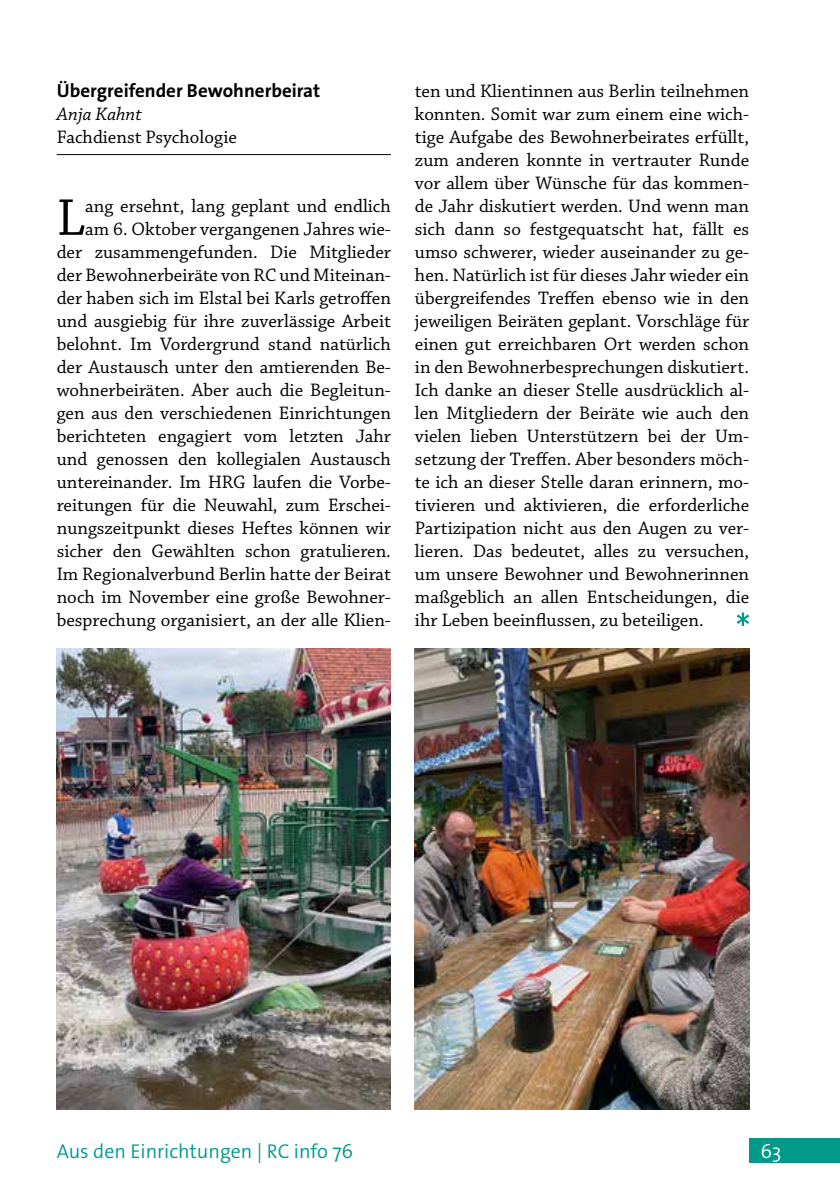
<style>
.page{position:relative;width:840px;height:1191px;background:#fff}
.page>*{position:absolute;margin:0;border:0;box-sizing:border-box;transform-origin:0 0}
.t1{font:54.4px "Chaparral Pro";color:#000}
.t2{font:300 20px "The Sans Os F";color:#00998a}
.t3{font:300 20px "The Sans Os F";color:#fff}
.t4{font:19px/23px "Chaparral Pro";color:#000;text-align:right}
.t5{font:700 19px "The Sans Os F";color:#000}
.t6{font:italic 19px "Chaparral Pro";letter-spacing:.005em;color:#000}
</style>
<div class="page">
<div style="left:748px;top:1138px;width:91px;height:24px;background:#00998a"></div>
<img style="left:57px;top:648px;width:334px;height:461px">
<img style="left:415px;top:649px;width:333px;height:460px">
<svg style="left:736px;top:612px;width:12px;height:14px"></svg>
<hr style="left:57px;top:154px;width:334px;height:1px;background:#000">
<p class="t5" style="left:57px;top:78px;width:265px">Übergreifender Bewohnerbeirat</p>
<p class="t6" style="left:57px;top:103px;width:87px">Anja Kahnt</p>
<p class="t4" style="left:57px;top:126px;width:181px">Fachdienst Psychologie</p>
<p class="t4" style="left:57px;top:195px;width:335px">ang ersehnt, lang geplant und endlich am 6. Oktober vergangenen Jahres wie&shy;der zusammengefunden. Die Mitglieder der Bewohnerbeiräte von RC und Miteinan&shy;der haben sich im Elstal bei Karls getroffen und ausgiebig für ihre zuverlässige Arbeit belohnt. Im Vordergrund stand natürlich der Austausch unter den amtierenden Be&shy;wohnerbeiräten. Aber auch die Begleitun&shy;gen aus den verschiedenen Einrichtungen berichteten engagiert vom letzten Jahr und genossen den kollegialen Austausch untereinander. Im HRG laufen die Vorbe&shy;reitungen für die Neuwahl, zum Erschei&shy;nungszeitpunkt dieses Heftes können wir sicher den Gewählten schon gratulieren.<br>Im Regionalverbund Berlin hatte der Beirat noch im November eine große Bewohner&shy;besprechung organisiert, an der alle Klien-</p>
<h1 class="t1" style="left:57px;top:187px;width:30px">L</h1>
<p class="t4" style="left:415px;top:80px;width:335px;text-align:justify">ten und Klientinnen aus Berlin teilnehmen konnten. Somit war zum einem eine wich&shy;tige Aufgabe des Bewohnerbeirates erfüllt, zum anderen konnte in vertrauter Runde vor allem über Wünsche für das kommen&shy;de Jahr diskutiert werden. Und wenn man sich dann so festgequatscht hat, fällt es umso schwerer, wieder auseinander zu ge&shy;hen. Natürlich ist für dieses Jahr wieder ein übergreifendes Treffen ebenso wie in den jeweiligen Beiräten geplant. Vorschläge für einen gut erreichbaren Ort werden schon in den Bewohnerbesprechungen diskutiert.<br>Ich danke an dieser Stelle ausdrücklich al&shy;len Mitgliedern der Beiräte wie auch den vielen lieben Unterstützern bei der Um&shy;setzung der Treffen. Aber besonders möch&shy;te ich an dieser Stelle daran erinnern, mo&shy;tivieren und aktivieren, die erforderliche Partizipation nicht aus den Augen zu ver&shy;lieren. Das bedeutet, alles zu versuchen, um unsere Bewohner und Bewohnerinnen maßgeblich an allen Entscheidungen, die ihr Leben beeinflussen, zu beteiligen.</p>
<p class="t2" style="left:57px;top:1138px;width:298px">Aus den Einrichtungen | RC info 76</p>
<p class="t3" style="left:760px;top:1138px;width:22px">63</p>
</div>
